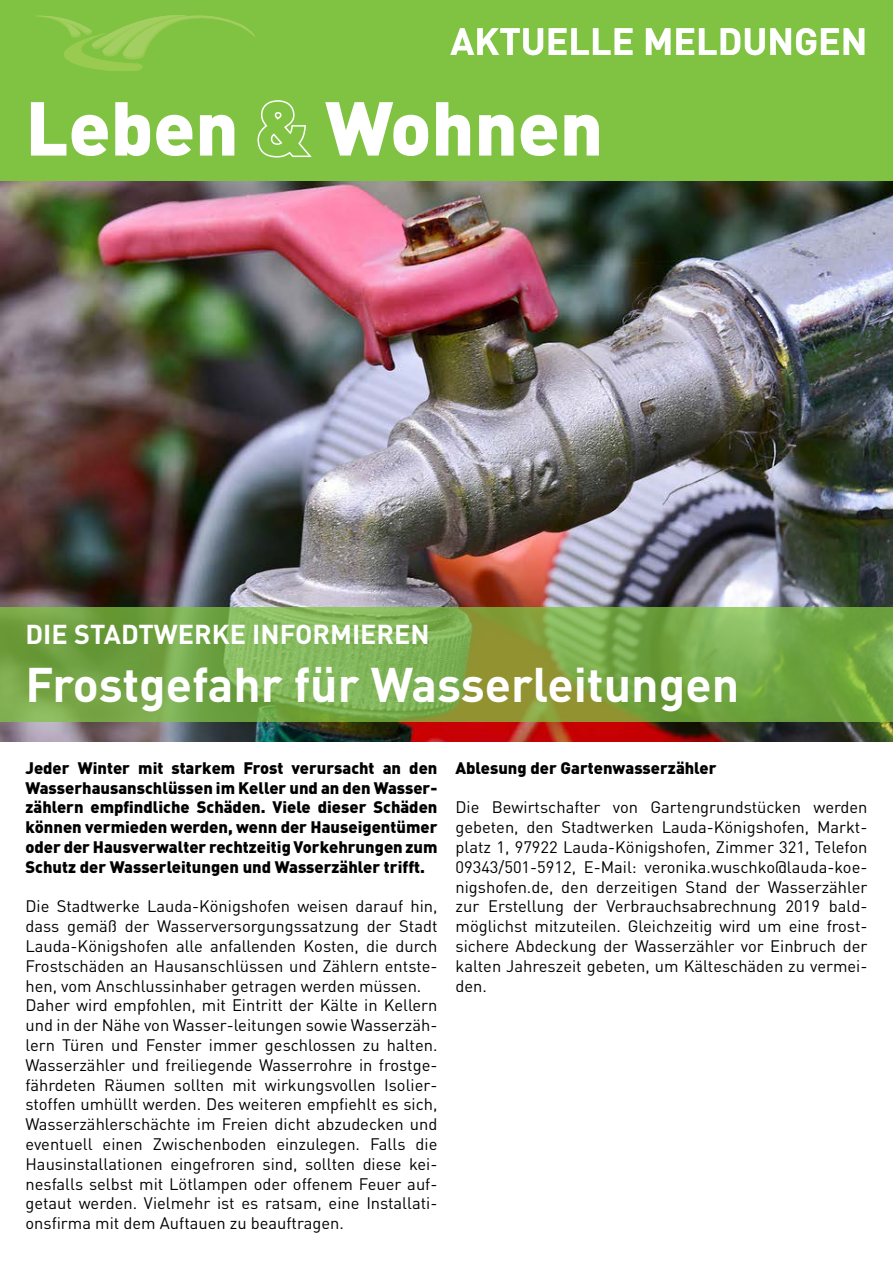
<style>
.page{position:relative;width:893px;height:1263px;background:#fff}
.page>*{position:absolute;margin:0;border:0;box-sizing:border-box;transform-origin:0 0}
.t1{font:900 75px "DIN Pro";color:#fff}
.t2{font:700 48px "DIN Pro";color:#fff}
.t3{font:700 37.5px "DIN Pro";color:#fff}
.t4{font:700 27px "DIN Pro";color:#fff}
.t5{font:16.5px/19.8px "DIN Pro";color:#000}
.t6{font:900 16.5px/19.8px "DIN Pro";color:#000;text-align:justify}
.s1{color:#80c342}
</style>
<div class="page">
<img style="left:0;top:180px;width:893px;height:561px">
<div style="left:0;top:0;width:893px;height:180px;background:#80c342"></div>
<svg style="left:36px;top:15px;width:220px;height:56px"></svg>
<svg style="left:257px;top:100px;width:55px;height:58px"></svg>
<svg style="left:0;top:607px;width:893px;height:114px;background:#7ba848"></svg>
<h3 class="t3" style="left:451px;top:15px;width:418px">AKTUELLE MELDUNGEN</h3>
<h1 class="t1" style="left:26px;top:77px;width:579px">Leben <span class="s1">&amp;</span> Wohnen</h1>
<h3 class="t4" style="left:26px;top:616px;width:406px">DIE STADTWERKE INFORMIEREN</h3>
<h2 class="t2" style="left:26px;top:652px;width:715px">Frostgefahr für Wasserleitungen</h2>
<p class="t6" style="left:26px;top:757px;width:413px">Jeder Winter mit starkem Frost verursacht an den Wasserhausanschlüssen im Keller und an den Wasser&shy;zählern empfindliche Schäden. Viele dieser Schäden können vermieden werden, wenn der Hauseigentümer oder der Hausverwalter rechtzeitig Vorkehrungen zum Schutz der Wasserleitungen und Wasserzähler trifft.</p>
<p class="t5" style="left:26px;top:896px;width:413px">Die Stadtwerke Lauda-Königshofen weisen darauf hin, dass gemäß der Wasserversorgungssatzung der Stadt Lauda-Königshofen alle anfallenden Kosten, die durch Frostschäden an Hausanschlüssen und Zählern entste&shy;hen, vom Anschlussinhaber getragen werden müssen.<br>Daher wird empfohlen, mit Eintritt der Kälte in Kellern und in der Nähe von Wasser-leitungen sowie Wasserzäh&shy;lern Türen und Fenster immer geschlossen zu halten.<br>Wasserzähler und freiliegende Wasserrohre in frostge&shy;fährdeten Räumen sollten mit wirkungsvollen Isolier&shy;stoffen umhüllt werden. Des weiteren empfiehlt es sich, Wasserzählerschächte im Freien dicht abzudecken und eventuell einen Zwischenboden einzulegen. Falls die Hausinstallationen eingefroren sind, sollten diese kei&shy;nesfalls selbst mit Lötlampen oder offenem Feuer auf&shy;getaut werden. Vielmehr ist es ratsam, eine Installati&shy;onsfirma mit dem Auftauen zu beauftragen.</p>
<p class="t6" style="left:455px;top:757px;width:263px">Ablesung der Gartenwasserzähler</p>
<p class="t5" style="left:455px;top:797px;width:413px;text-align:justify">Die Bewirtschafter von Gartengrundstücken werden gebeten, den Stadtwerken Lauda-Königshofen, Markt&shy;platz 1, 97922 Lauda-Königshofen, Zimmer 321, Telefon 09343/501-5912, E-Mail: veronika.wuschko@lauda-koe&shy;nigshofen.de, den derzeitigen Stand der Wasserzähler zur Erstellung der Verbrauchsabrechnung 2019 bald&shy;möglichst mitzuteilen. Gleichzeitig wird um eine frost&shy;sichere Abdeckung der Wasserzähler vor Einbruch der kalten Jahreszeit gebeten, um Kälteschäden zu vermei&shy;den.</p>
</div>
